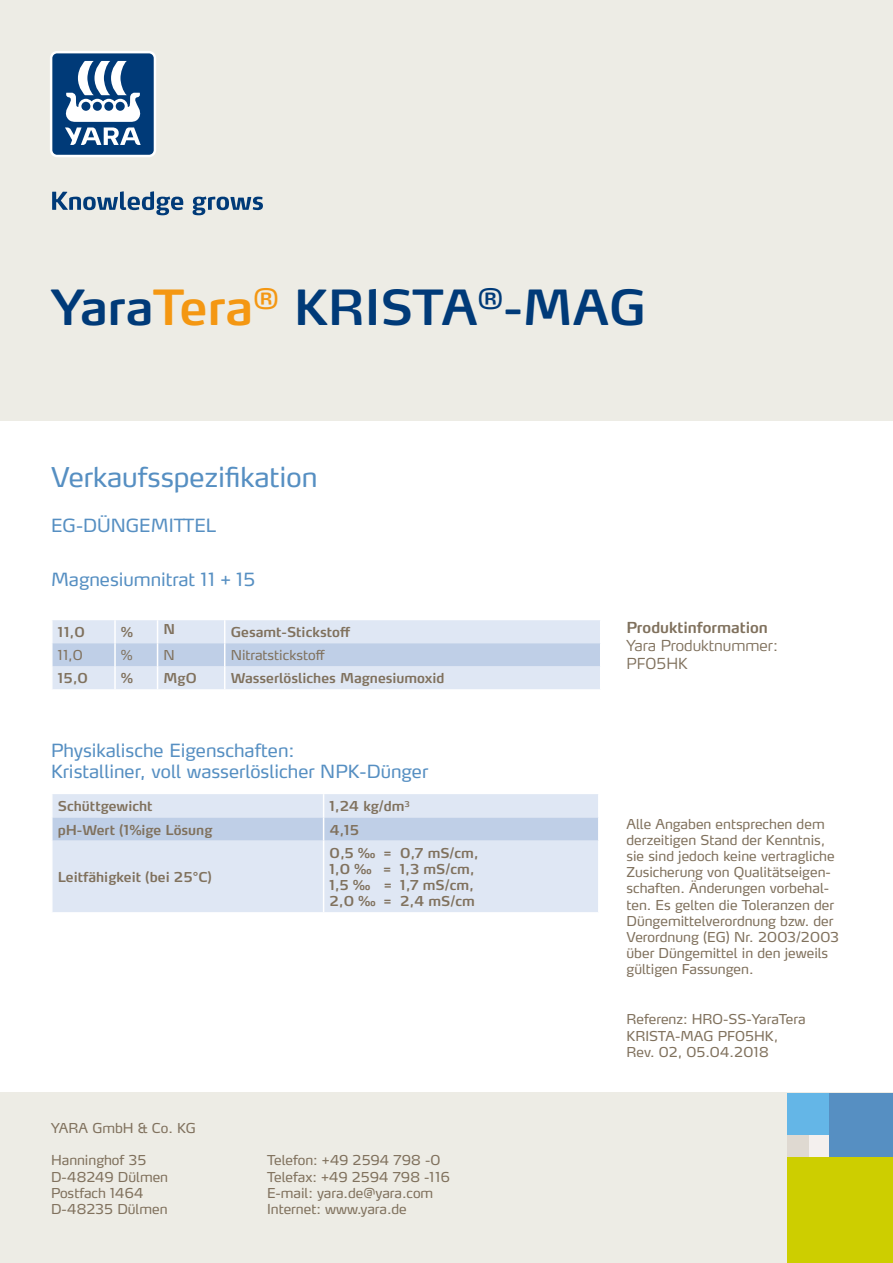
<style>
.page{position:relative;width:893px;height:1263px;background:#fff}
.page>*{position:absolute;margin:0;border:0;box-sizing:border-box;transform-origin:0 0}
.t1{font:600 48px "Yara Max LF";color:#003a78}
.t2{font:27px "Yara Max LF";color:#568fc2}
.t3{font:18px/21.6px "Yara Max LF";color:#568fc2}
.t4{font:300 15px/18px "Yara Max LF";color:#80715d}
.t5{font:600 15px "Yara Max LF";color:#80715d}
.t6{font:13.5px/16.2px "Yara Max LF";color:#80715d}
.t7{font:600 13.5px/16.2px "Yara Max LF";color:#80715d}
.s1{color:#f49712}
</style>
<div class="page">
<div style="left:0;top:1093px;width:893px;height:170px;background:#edece5"></div>
<div style="left:0;top:0;width:893px;height:421px;background:#edece5"></div>
<div style="left:806px;top:1122px;width:47px;height:55px;background:#f4f0ee"></div>
<div style="left:787px;top:1122px;width:22px;height:55px;background:#dfd9d1"></div>
<svg style="left:52px;top:191px;width:211px;height:24px"></svg>
<svg style="left:50px;top:51px;width:106px;height:106px;background:#597ea7"></svg>
<div style="left:787px;top:1093px;width:53px;height:42px;background:#64b6e7"></div>
<div style="left:830px;top:1093px;width:63px;height:84px;background:#568fc2"></div>
<div style="left:787px;top:1157px;width:106px;height:106px;background:#cdce00"></div>
<svg style="left:52px;top:620px;width:548px;height:69px;background:#d4dfef"></svg>
<div style="left:53px;top:840px;width:545px;height:72px;background:#dfe7f4"></div>
<svg style="left:52px;top:794px;width:546px;height:46px;background:#cfdbed"></svg>
<hr style="left:323px;top:840px;width:1px;height:72px;background:#fff">
<h1 class="t1" style="left:51px;top:277px;width:597px">Yara<span class="s1">Tera</span><sup>®</sup> KRISTA<sup>®</sup>-MAG</h1>
<h2 class="t2" style="left:51px;top:460px;width:268px">Verkaufsspezifikation</h2>
<h3 class="t3" style="left:51px;top:514px;width:167px">EG-DÜNGEMITTEL</h3>
<h3 class="t3" style="left:51px;top:568px;width:206px">Magnesiumnitrat 11 + 15</h3>
<p class="t7" style="left:58px;top:624px;width:29px">11,0</p>
<p class="t7" style="left:121px;top:624px;width:13px">%</p>
<p class="t7" style="left:164px;top:621px;width:13px">N</p>
<p class="t7" style="left:231px;top:624px;width:121px">Gesamt-Stickstoff</p>
<p class="t6" style="left:58px;top:647px;width:27px">11,0</p>
<p class="t6" style="left:121px;top:647px;width:13px">%</p>
<p class="t6" style="left:164px;top:647px;width:13px">N</p>
<p class="t6" style="left:231px;top:647px;width:96px">Nitratstickstoff</p>
<p class="t7" style="left:58px;top:670px;width:32px">15,0</p>
<p class="t7" style="left:121px;top:670px;width:13px">%</p>
<p class="t7" style="left:164px;top:670px;width:35px">MgO</p>
<p class="t7" style="left:231px;top:670px;width:215px">Wasserlösliches Magnesiumoxid</p>
<h3 class="t3" style="left:51px;top:739px;width:379px">Physikalische Eigenschaften:<br>Kristalliner, voll wasserlöslicher NPK-Dünger</h3>
<p class="t7" style="left:58px;top:798px;width:96px">Schüttgewicht</p>
<p class="t7" style="left:330px;top:798px;width:82px">1,24 kg/dm<sup>3</sup></p>
<p class="t7" style="left:58px;top:821px;width:156px">pH-Wert (1%ige Lösung</p>
<p class="t7" style="left:330px;top:821px;width:31px">4,15</p>
<p class="t7" style="left:58px;top:868px;width:156px">Leitfähigkeit (bei 25°C)</p>
<p class="t7" style="left:330px;top:844px;width:151px">0,5 ‰ = 0,7 mS/cm,<br>1,0 ‰ = 1,3 mS/cm,<br>1,5 ‰ = 1,7 mS/cm,<br>2,0 ‰ = 2,4 mS/cm</p>
<p class="t6" style="left:51px;top:1120px;width:146px">YARA GmbH &amp; Co. KG</p>
<p class="t6" style="left:51px;top:1152px;width:97px">Hanninghof 35</p>
<p class="t6" style="left:267px;top:1152px;width:175px">Telefon: +49 2594 798 -0</p>
<p class="t6" style="left:51px;top:1168px;width:119px">D-48249 Dülmen</p>
<p class="t6" style="left:267px;top:1168px;width:185px">Telefax: +49 2594 798 -116</p>
<p class="t6" style="left:51px;top:1184px;width:94px">Postfach 1464</p>
<p class="t6" style="left:267px;top:1184px;width:168px">E-mail: yara.de@yara.com</p>
<p class="t6" style="left:51px;top:1201px;width:118px">D-48235 Dülmen</p>
<p class="t6" style="left:267px;top:1201px;width:141px">Internet: www.yara.de</p>
<p class="t5" style="left:626px;top:618px;width:143px">Produktinformation</p>
<p class="t4" style="left:626px;top:636px;width:153px">Yara Produktnummer:<br>PF05HK</p>
<p class="t6" style="left:626px;top:815px;width:214px">Alle Angaben entsprechen dem derzeitigen Stand der Kenntnis, sie sind jedoch keine vertragliche<br>Zusicherung von Qualitätseigen&shy;schaften. Änderungen vorbehal&shy;ten. Es gelten die Toleranzen der<br>Düngemittelverordnung bzw. der<br>Verordnung (EG) Nr. 2003/2003 über Düngemittel in den jeweils gültigen Fassungen.</p>
<p class="t6" style="left:626px;top:1011px;width:181px">Referenz: HRO-SS-YaraTera<br>KRISTA-MAG PF05HK,<br>Rev. 02, 05.04.2018</p>
</div>
